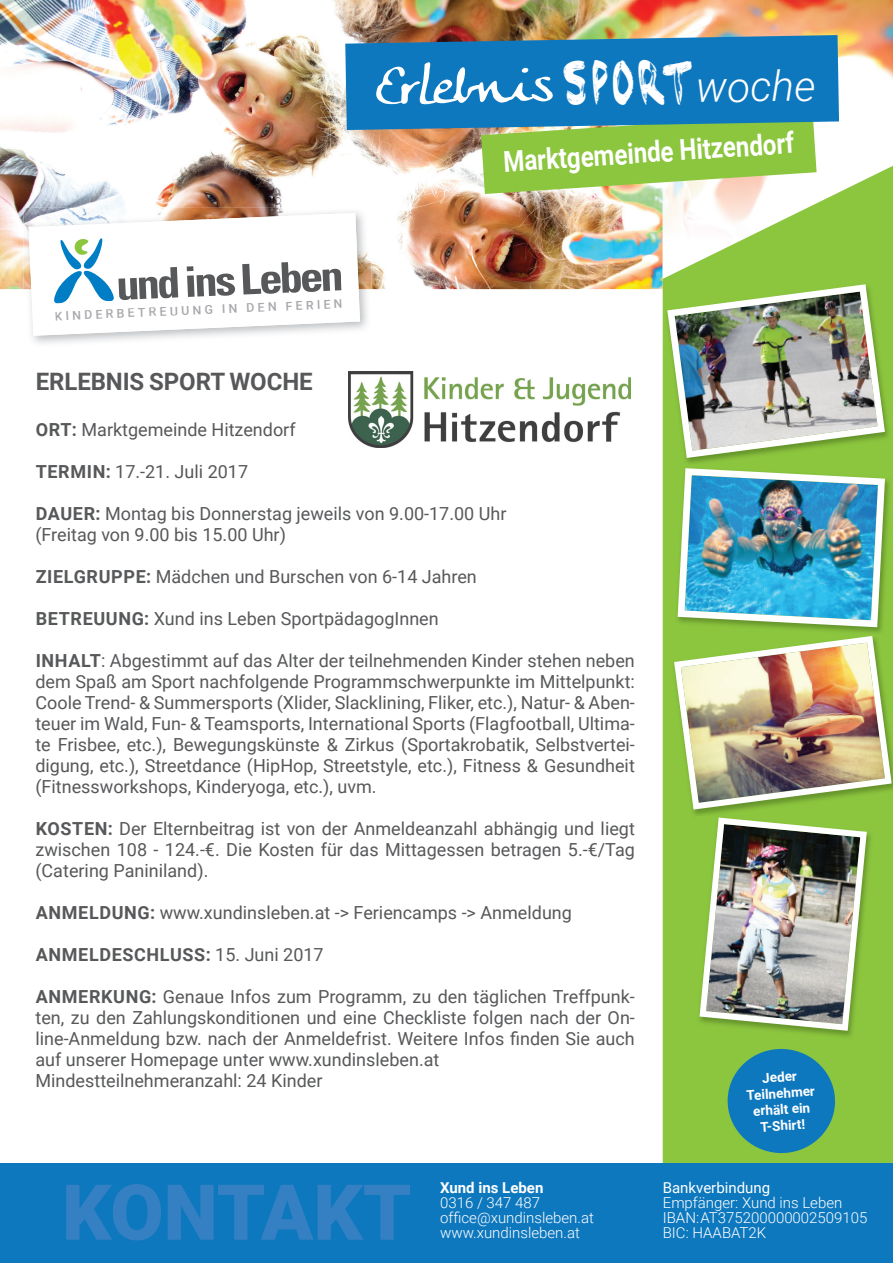
<style>
.page{position:relative;width:893px;height:1263px;background:#fff}
.page>*{position:absolute;margin:0;border:0;box-sizing:border-box;transform-origin:0 0}
.t1{font:900 77.25px "Roboto";letter-spacing:-.005em;color:#3580c3}
.t2{font:51px "Anke Calligraphic FG";color:#fff}
.t3{font:44.85px "Brushed";letter-spacing:.09em;color:#fff}
.t4{font:italic 300 42.3px "Roboto";color:#fff}
.t5{font:700 28.8px "Roboto";color:#fff;scale:.83 1}
.t6{font:700 24px "Roboto";letter-spacing:-.005em;color:#57585a}
.t7{font:18px/21px "Roboto";color:#57585a}
.t8{font:700 18px "Roboto";letter-spacing:.035em;color:#57585a}
.t9{font:300 15px/15px "Roboto";color:#fff}
.t10{font:15px "Roboto";color:#fff}
.t11{font:700 15px "Roboto";color:#fff}
.t12{font:700 13.5px/16.2px "Roboto";color:#fff;text-align:center}
.t13{font:500 12.45px "Roboto";color:#a8a9ad}
.s1{font-weight:700}
.s2{font-weight:400}
</style>
<div class="page">
<img style="left:0;top:0;width:663px;height:289px">
<img style="left:663px;top:0;width:184px;height:58px">
<img style="left:847px;top:0;width:46px;height:79px">
<svg style="left:481px;top:130px;width:336px;height:64px"></svg>
<svg style="left:663px;top:166px;width:230px;height:998px;fill:#8bc63e"></svg>
<svg style="left:345px;top:35px;width:494px;height:95px;fill:#0e78bf"></svg>
<img style="left:24px;top:208px;width:347px;height:136px">
<svg style="left:29px;top:213px;width:331px;height:123px"></svg>
<div style="left:0;top:1164px;width:893px;height:99px;background:#0e78bf"></div>
<svg style="left:726px;top:1047px;width:110px;height:107px"></svg>
<img style="left:697px;top:1034px;width:176px;height:5px">
<img style="left:664px;top:281px;width:229px;height:753px">
<img style="left:349px;top:371px;width:282px;height:77px">
<h2 class="t2" style="left:375px;top:57px;width:179px;rotate:-1deg">Erlebnis</h2>
<h3 class="t3" style="left:564px;top:60px;width:129px">SPORT</h3>
<h3 class="t4" style="left:695px;top:58px;width:121px;rotate:-1deg">woche</h3>
<p class="t13" style="left:54px;top:306px;width:290px;rotate:-2deg">KINDERBETREUUNG IN DEN FERIEN</p>
<h3 class="t5" style="left:502px;top:142px;width:352px;rotate:-4deg">Marktgemeinde Hitzendorf</h3>
<h3 class="t6" style="left:36px;top:364px;width:278px">ERLEBNIS SPORT WOCHE</h3>
<p class="t7" style="left:36px;top:418px;width:261px"><span class="s1">ORT:</span> Marktgemeinde Hitzendorf</p>
<p class="t7" style="left:36px;top:460px;width:214px"><span class="s1">TERMIN:</span> 17.-21. Juli 2017</p>
<p class="t7" style="left:35px;top:502px;width:473px"><span class="s1">DAUER:</span> Montag bis Donnerstag jeweils von 9.00-17.00 Uhr (Freitag von 9.00 bis 15.00 Uhr)</p>
<p class="t7" style="left:36px;top:565px;width:443px"><span class="s1">ZIELGRUPPE:</span> Mädchen und Burschen von 6-14 Jahren</p>
<p class="t7" style="left:36px;top:607px;width:404px"><span class="s1">BETREUUNG:</span> Xund ins Leben SportpädagogInnen</p>
<p class="t7" style="left:35px;top:649px;width:601px;text-align:justify"><span class="s1">INHALT</span>: Abgestimmt auf das Alter der teilnehmenden Kinder stehen neben dem Spaß am Sport nachfolgende Programmschwerpunkte im Mittelpunkt:<br>Coole Trend- &amp; Summersports (Xlider, Slacklining, Fliker, etc.), Natur- &amp; Aben&shy;teuer im Wald, Fun- &amp; Teamsports, International Sports (Flagfootball, Ultima&shy;te Frisbee, etc.), Bewegungskünste &amp; Zirkus (Sportakrobatik, Selbstvertei&shy;digung, etc.), Streetdance (HipHop, Streetstyle, etc.), Fitness &amp; Gesundheit (Fitnessworkshops, Kinderyoga, etc.), uvm.</p>
<p class="t7" style="left:35px;top:817px;width:601px;text-align:justify"><span class="s1">KOSTEN:</span> Der Elternbeitrag ist von der Anmeldeanzahl abhängig und liegt zwischen 108 - 124.-€. Die Kosten für das Mittagessen betragen 5.-€/Tag (Catering Paniniland).</p>
<p class="t7" style="left:36px;top:901px;width:538px"><span class="s1">ANMELDUNG:</span> www.xundinsleben.at -&gt; Feriencamps -&gt; Anmeldung</p>
<p class="t8" style="left:36px;top:942px;width:289px">ANMELDESCHLUSS: <span class="s2">15. Juni 2017</span></p>
<p class="t7" style="left:35px;top:985px;width:601px"><span class="s1">ANMERKUNG:</span> Genaue Infos zum Programm, zu den täglichen Treffpunk&shy;ten, zu den Zahlungskonditionen und eine Checkliste folgen nach der On&shy;line-Anmeldung bzw. nach der Anmeldefrist. Weitere Infos finden Sie auch auf unserer Homepage unter www.xundinsleben.at Mindestteilnehmeranzahl: 24 Kinder</p>
<h1 class="t1" style="left:62px;top:1158px;width:351px">KONTAKT</h1>
<p class="t11" style="left:440px;top:1177px;width:105px">Xund ins Leben</p>
<p class="t9" style="left:440px;top:1194px;width:155px">0316 / 347 487 office@xundinsleben.at www.xundinsleben.at</p>
<p class="t12" style="left:745px;top:1071px;width:70px;rotate:-4deg">Jeder<br>Teilnehmer erhält ein<br>T-Shirt!</p>
<p class="t10" style="left:663px;top:1177px;width:109px">Bankverbindung</p>
<p class="t9" style="left:663px;top:1194px;width:206px">Empfänger: Xund ins Leben<br>IBAN: AT375200000002509105<br>BIC: HAABAT2K</p>
</div>
